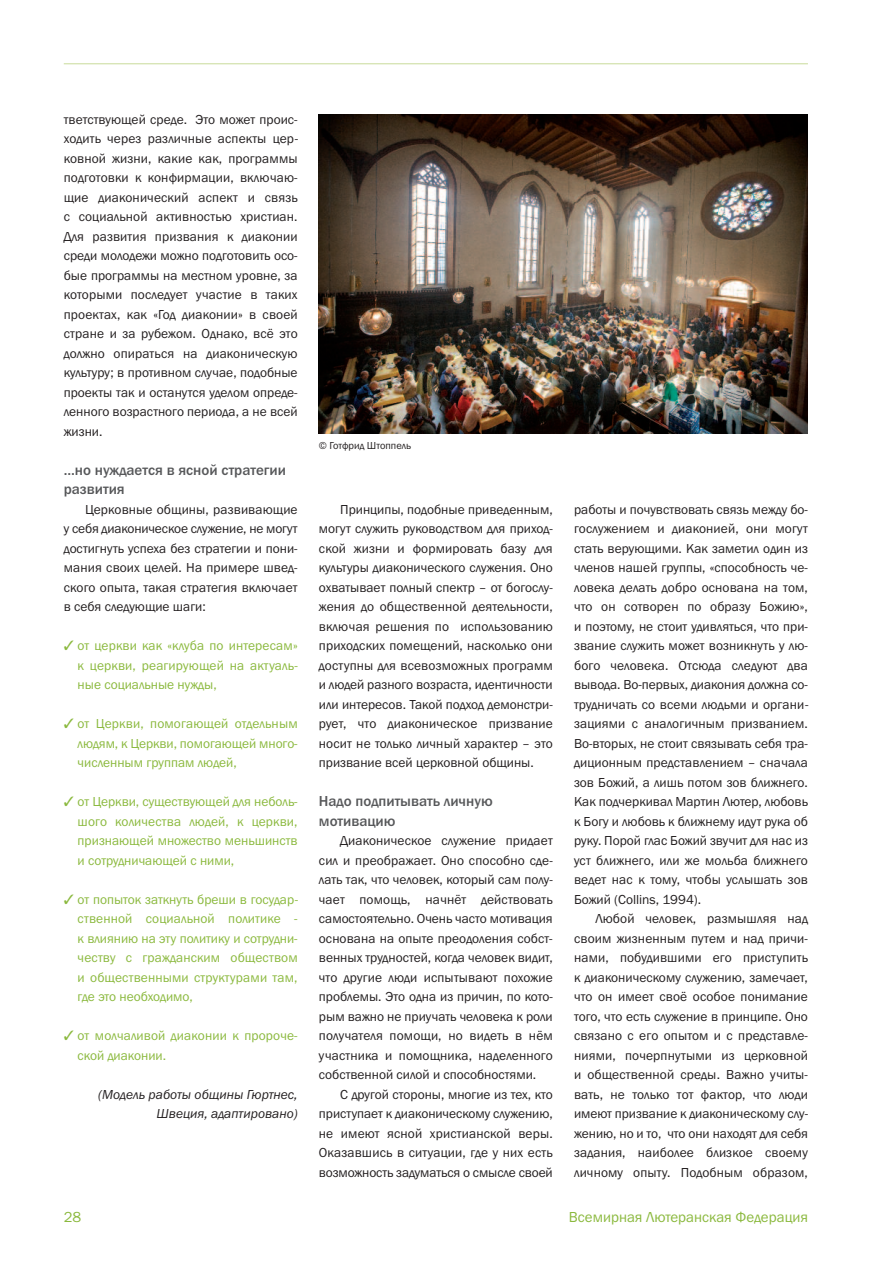
<style>
.page{position:relative;width:893px;height:1263px;background:#fff}
.page>*{position:absolute;margin:0;border:0;box-sizing:border-box;transform-origin:0 0}
.t1{font:500 15px/19.5px "Franklin Got Itc TCY";color:#57585a}
.t2{font:15px "Franklin Got Itc TCY Boo";color:#8bb93e}
.t3{font:13.5px/19.5px "Franklin Got Itc TCY Boo";color:#231f20;text-align:justify}
.t4{font:13.5px/19.5px "Franklin Got Itc TCY Boo";color:#8bb93e;text-align:justify}
.t5{font:13.5px/19.5px "Franklin Got Itc TCY Boo Ita";color:#231f20;text-align:right}
.t6{font:10.5px "Franklin Got Itc TCY Boo";color:#231f20}
</style>
<div class="page">
<hr style="left:64px;top:63px;width:744px;height:1px;background:#cbdc9e">
<img style="left:319px;top:115px;width:489px;height:319px">
<p class="t3" style="left:64px;top:109px;width:236px">тветствующей среде. Это может проис&shy;ходить через различные аспекты цер&shy;ковной жизни, какие как, программы подготовки к конфирмации, включаю&shy;щие диаконический аспект и связь с социальной активностью христиан.<br>Для развития призвания к диаконии среди молодежи можно подготовить осо&shy;бые программы на местном уровне, за которыми последует участие в таких проектах, как «Год диаконии» в своей стране и за рубежом. Однако, всё это должно опираться на диаконическую культуру; в противном случае, подобные проекты так и останутся уделом опреде&shy;ленного возрастного периода, а не всей жизни.</p>
<p class="t1" style="left:64px;top:460px;width:224px">…но нуждается в ясной стратегии развития</p>
<p class="t3" style="left:64px;top:499px;width:235px;text-indent:21px">Церковные общины, развивающие у себя диаконическое служение, не могут достигнуть успеха без стратегии и пони&shy;мания своих целей. На примере швед&shy;ского опыта, такая стратегия включает в себя следующие шаги:</p>
<p class="t4" style="left:78px;top:636px;width:222px;text-indent:-14px">✓ от церкви как «клуба по интересам» к церкви, реагирующей на актуаль&shy;ные социальные нужды,</p>
<p class="t4" style="left:78px;top:714px;width:221px;text-indent:-14px">✓ от Церкви, помогающей отдельным людям, к Церкви, помогающей много&shy;численным группам людей,</p>
<p class="t4" style="left:78px;top:792px;width:221px;text-indent:-14px">✓ от Церкви, существующей для неболь&shy;шого количества людей, к церкви, признающей множество меньшинств и сотрудничающей с ними,</p>
<p class="t4" style="left:78px;top:889px;width:222px;text-indent:-14px">✓ от попыток заткнуть бреши в государ&shy;ственной социальной политике - к влиянию на эту политику и сотрудни&shy;честву с гражданским обществом и общественными структурами там, где это необходимо,</p>
<p class="t4" style="left:78px;top:1026px;width:221px;text-indent:-14px">✓ от молчаливой диаконии к пророче&shy;ской диаконии.</p>
<p class="t5" style="left:98px;top:1084px;width:201px">(Модель работы общины Гюртнес,<br>Швеция, адаптировано)</p>
<p class="t6" style="left:319px;top:439px;width:94px">© Готфрид Штоппель</p>
<p class="t3" style="left:319px;top:499px;width:236px;text-indent:21px">Принципы, подобные приведенным, могут служить руководством для приход&shy;ской жизни и формировать базу для культуры диаконического служения. Оно охватывает полный спектр – от богослу&shy;жения до общественной деятельности, включая решения по использованию приходских помещений, насколько они доступны для всевозможных программ и людей разного возраста, идентичности или интересов. Такой подход демонстри&shy;рует, что диаконическое призвание носит не только личный характер – это призвание всей церковной общины.</p>
<p class="t1" style="left:319px;top:791px;width:175px">Надо подпитывать личную мотивацию</p>
<p class="t3" style="left:319px;top:831px;width:236px;text-indent:21px">Диаконическое служение придает сил и преображает. Оно способно сде&shy;лать так, что человек, который сам полу&shy;чает помощь, начнёт действовать самостоятельно. Очень часто мотивация основана на опыте преодоления собст&shy;венных трудностей, когда человек видит, что другие люди испытывают похожие проблемы. Это одна из причин, по кото&shy;рым важно не приучать человека к роли получателя помощи, но видеть в нём участника и помощника, наделенного собственной силой и способностями.</p>
<p class="t3" style="left:319px;top:1084px;width:235px;text-indent:21px">С другой стороны, многие из тех, кто приступает к диаконическому служению, не имеют ясной христианской веры.<br>Оказавшись в ситуации, где у них есть возможность задуматься о смысле своей</p>
<p class="t3" style="left:574px;top:499px;width:236px">работы и почувствовать связь между бо&shy;гослужением и диаконией, они могут стать верующими. Как заметил один из членов нашей группы, «способность че&shy;ловека делать добро основана на том, что он сотворен по образу Божию», и поэтому, не стоит удивляться, что при&shy;звание служить может возникнуть у лю&shy;бого человека. Отсюда следуют два вывода. Во-первых, диакония должна со&shy;трудничать со всеми людьми и органи&shy;зациями с аналогичным призванием.<br>Во-вторых, не стоит связывать себя тра&shy;диционным представлением – сначала зов Божий, а лишь потом зов ближнего.<br>Как подчеркивал Мартин Лютер, любовь к Богу и любовь к ближнему идут рука об руку. Порой глас Божий звучит для нас из уст ближнего, или же мольба ближнего ведет нас к тому, чтобы услышать зов Божий (Collins, 1994).</p>
<p class="t3" style="left:574px;top:909px;width:236px;text-indent:21px">Любой человек, размышляя над своим жизненным путем и над причи&shy;нами, побудившими его приступить к диаконическому служению, замечает, что он имеет своё особое понимание того, что есть служение в принципе. Оно связано с его опытом и с представле&shy;ниями, почерпнутыми из церковной и общественной среды. Важно учиты&shy;вать, не только тот фактор, что люди имеют призвание к диаконическому слу&shy;жению, но и то, что они находят для себя задания, наиболее близкое своему личному опыту. Подобным образом,</p>
<p class="t2" style="left:64px;top:1208px;width:19px">28</p>
<p class="t2" style="left:569px;top:1208px;width:241px">Всемирная Лютеранская Федерация</p>
</div>
